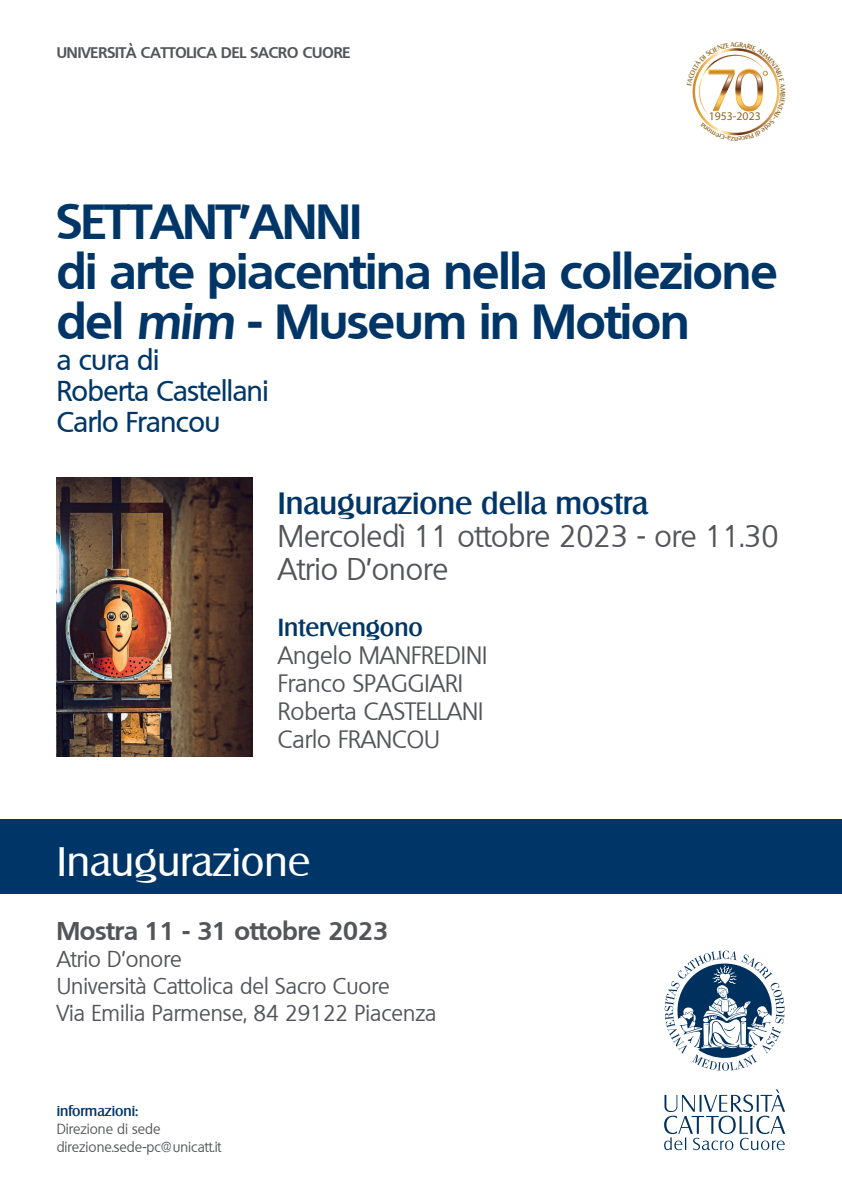
<style>
.page{position:relative;width:842px;height:1191px;background:#fff}
.page>*{position:absolute;margin:0;border:0;box-sizing:border-box;transform-origin:0 0}
.Sottotitolo{font:700 48px "Quebec";letter-spacing:-.015em;color:#003667}
.Evento{font:40px "Salzburg";color:#fff}
.Titolo_3{font:30px "Quebec";color:#54555a}
.Titolo_3-2{font:500 30px "Salzburg";color:#003667}
.Sottotitolo-2{font:500 28px "Quebec";letter-spacing:-.015em;color:#003667}
.Data{font:700 25px "Quebec";color:#54555a}
.Titolo_3-3{font:24px "Quebec";color:#54555a}
.Titolo_3-4{font:500 24px "Salzburg";color:#003667}
.Luogo{font:22px "Quebec";color:#54555a}
.Fac-Dip{font:700 15px "Quebec";color:#54555a}
.t1{font:14px "Quebec";color:#54555a}
.t2{font:500 14px "Salzburg";color:#003667}
.t3{font:11.8px "Myriad Pro";color:#8d6621}
.t4{font:500 6.6px "Salzburg";color:#8d6621}
.s1{font-style:italic}
</style>
<div class="page">
<div style="left:0;top:819px;width:842px;height:75px;background:#003667"></div>
<svg style="left:665px;top:950px;width:119px;height:121px"></svg>
<svg style="left:664px;top:1089px;width:121px;height:61px"></svg>
<img style="left:57px;top:477px;width:195px;height:279px">
<svg style="left:692px;top:48px;width:88px;height:88px"></svg>
<p class="Fac-Dip" style="left:57px;top:43px;width:295px">UNIVERSITÀ CATTOLICA DEL SACRO CUORE</p>
<p class="t3" style="left:709px;top:109px;width:54px">1953-2023</p>
<p class="t4" style="left:738px;top:143px;width:5px;rotate:180deg">n</p>
<p class="Sottotitolo" style="left:57px;top:190px;width:307px">SETTANT’ANNI</p>
<p class="Sottotitolo" style="left:57px;top:240px;width:723px">di arte piacentina nella collezione</p>
<p class="Sottotitolo" style="left:57px;top:290px;width:634px">del <span class="s1">mim</span> - Museum in Motion</p>
<p class="Sottotitolo-2" style="left:57px;top:342px;width:104px">a cura di</p>
<p class="Sottotitolo-2" style="left:57px;top:373px;width:213px">Roberta Castellani</p>
<p class="Sottotitolo-2" style="left:57px;top:404px;width:165px">Carlo Francou</p>
<p class="Titolo_3-2" style="left:278px;top:485px;width:372px">Inaugurazione della mostra</p>
<p class="Titolo_3" style="left:278px;top:517px;width:502px">Mercoledì 11 ottobre 2023 - ore 11.30</p>
<p class="Titolo_3" style="left:278px;top:550px;width:172px">Atrio D’onore</p>
<p class="Titolo_3-4" style="left:278px;top:613px;width:147px">Intervengono</p>
<p class="Titolo_3-3" style="left:278px;top:640px;width:211px">Angelo MANFREDINI</p>
<p class="Titolo_3-3" style="left:278px;top:668px;width:187px">Franco SPAGGIARI</p>
<p class="Titolo_3-3" style="left:278px;top:696px;width:207px">Roberta CASTELLANI</p>
<p class="Titolo_3-3" style="left:278px;top:724px;width:164px">Carlo FRANCOU</p>
<p class="Evento" style="left:57px;top:837px;width:255px">Inaugurazione</p>
<p class="Data" style="left:57px;top:914px;width:333px">Mostra 11 - 31 ottobre 2023</p>
<p class="Luogo" style="left:57px;top:945px;width:126px">Atrio D’onore</p>
<p class="Luogo" style="left:57px;top:972px;width:334px">Università Cattolica del Sacro Cuore</p>
<p class="Luogo" style="left:57px;top:999px;width:381px">Via Emilia Parmense, 84 29122 Piacenza</p>
<p class="t2" style="left:57px;top:1102px;width:83px">informazioni:</p>
<p class="t1" style="left:57px;top:1119px;width:105px">Direzione di sede</p>
<p class="t1" style="left:57px;top:1137px;width:166px">direzione.sede-pc@unicatt.it</p>
</div>
